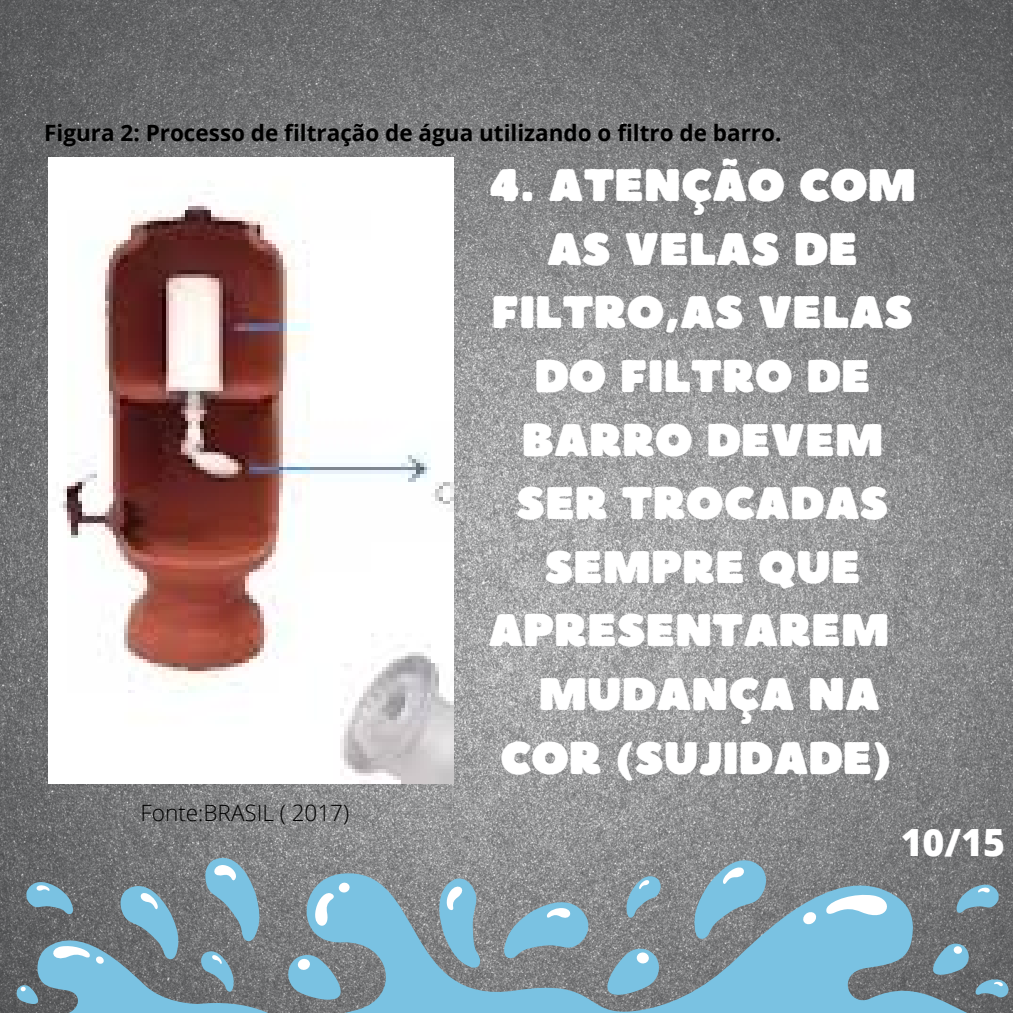
<style>
.page{position:relative;width:1013px;height:1013px;background:#fff}
.page>*{position:absolute;margin:0;border:0;box-sizing:border-box;transform-origin:0 0}
.t1{font:45.5px/63.5px "Boulder";color:#fff;text-align:center}
.t2{font:800 37.5px "Open Sans";color:#fff}
.t3{font:700 22.5px "Open Sans";color:#000}
.t4{font:300 22.5px "Open Sans";color:#000}
</style>
<div class="page">
<img style="left:0;top:0;width:1012px;height:1012px">
<svg style="left:7px;top:859px;width:1005px;height:153px;background:#79929e"></svg>
<svg style="left:285px;top:952px;width:60px;height:52px;background:#7da1b2"></svg>
<svg style="left:313px;top:882px;width:37px;height:48px"></svg>
<svg style="left:501px;top:886px;width:91px;height:74px;background:#85a3b1"></svg>
<svg style="left:825px;top:892px;width:70px;height:31px"></svg>
<svg style="left:802px;top:911px;width:14px;height:14px"></svg>
<svg style="left:428px;top:875px;width:54px;height:95px;background:#85a7b7"></svg>
<svg style="left:603px;top:945px;width:58px;height:55px;background:#80a4b4"></svg>
<svg style="left:693px;top:841px;width:77px;height:101px;background:#839fac"></svg>
<svg style="left:15px;top:983px;width:25px;height:23px"></svg>
<svg style="left:930px;top:941px;width:79px;height:58px;background:#6e818a"></svg>
<svg style="left:117px;top:870px;width:63px;height:93px;background:#76909d"></svg>
<svg style="left:955px;top:876px;width:45px;height:38px;background:#7795a4"></svg>
<svg style="left:199px;top:844px;width:62px;height:149px;background:#7c939e"></svg>
<svg style="left:48px;top:944px;width:56px;height:20px"></svg>
<svg style="left:24px;top:872px;width:50px;height:43px;background:#728f9d"></svg>
<svg style="left:625px;top:867px;width:38px;height:52px;background:#859fab"></svg>
<img style="left:49px;top:157px;width:404px;height:626px">
<p class="t3" style="left:44px;top:117px;width:738px">Figura 2: Processo de filtração de água utilizando o filtro de barro.</p>
<p class="t4" style="left:141px;top:796px;width:210px">Fonte:BRASIL ( 2017)</p>
<p class="t1" style="left:488px;top:152px;width:429px">4. ATENÇÃO COM<br>AS VELAS DE<br>FILTRO,AS VELAS<br>DO FILTRO DE<br>BARRO DEVEM<br>SER TROCADAS<br>SEMPRE QUE<br>APRESENTAREM<br>MUDANÇA NA<br>COR (SUJIDADE)</p>
<p class="t2" style="left:900px;top:815px;width:106px">10/15</p>
</div>
